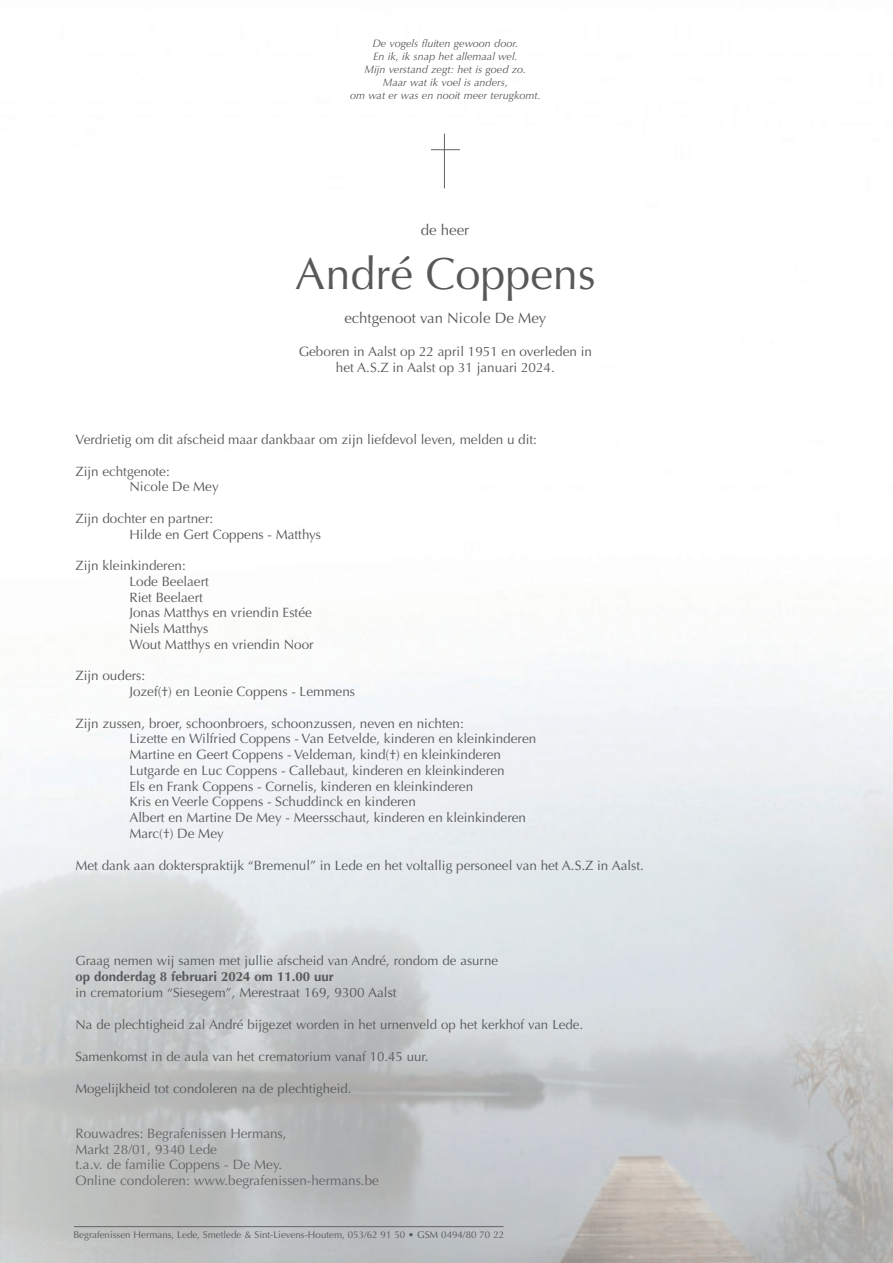
<style>
.page{position:relative;width:893px;height:1263px;background:#fff}
.page>*{position:absolute;margin:0;border:0;box-sizing:border-box;transform-origin:0 0}
.t1{font:45px "Optima";color:#57585a}
.t2{font:15px "Optima";color:#57585a}
.t3{font:13.5px/15.8px "Optima";color:#57585a}
.t4{font:13.5px/15.5px "Optima";color:#636366}
.t5{font:13.2px "Optima";color:#57585a}
.t6{font:700 13.2px/16.2px "Optima";color:#57585a}
.t7{font:italic 10.8px/12.9px "Optima";color:#57585a;text-align:center}
.t8{font:9.75px "Optima";color:#57585a}
.s1{font-weight:400}
.s2{font-weight:400;font-size:13.5px}
</style>
<div class="page">
<hr style="left:74px;top:1226px;width:429px;height:1px;background:#636366">
<hr style="left:444px;top:134px;width:1px;height:54px;background:#636366">
<svg style="left:431px;top:149px;width:29px;height:1px"></svg>
<p class="t7" style="left:350px;top:37px;width:192px">De vogels fluiten gewoon door.<br>En ik, ik snap het allemaal wel.<br>Mijn verstand zegt: het is goed zo.<br>Maar wat ik voel is anders,<br>om wat er was en nooit meer terugkomt.</p>
<p class="t2" style="left:421px;top:221px;width:50px">de heer</p>
<h1 class="t1" style="left:295px;top:247px;width:302px">André Coppens</h1>
<p class="t2" style="left:344px;top:310px;width:203px">echtgenoot van Nicole De Mey</p>
<p class="t3" style="left:299px;top:343px;width:295px;line-height:16.2px;text-align:center">Geboren in Aalst op 22 april 1951 en overleden in het A.S.Z in Aalst op 31 januari 2024.</p>
<p class="t3" style="left:75px;top:432px;width:463px">Verdrietig om dit afscheid maar dankbaar om zijn liefdevol leven, melden u dit:</p>
<p class="t3" style="left:129px;top:463px;width:91px;text-indent:-54px">Zijn echtgenote:<br>Nicole De Mey</p>
<p class="t3" style="left:129px;top:511px;width:193px;text-indent:-54px">Zijn dochter en partner:<br>Hilde en Gert Coppens - Matthys</p>
<p class="t3" style="left:129px;top:558px;width:186px;text-indent:-54px">Zijn kleinkinderen:<br>Lode Beelaert<br>Riet Beelaert<br>Jonas Matthys en vriendin Estée<br>Niels Matthys<br>Wout Matthys en vriendin Noor</p>
<p class="t3" style="left:129px;top:668px;width:227px;text-indent:-54px">Zijn ouders:<br>Jozef(†) en Leonie Coppens - Lemmens</p>
<p class="t3" style="left:129px;top:715px;width:408px;text-indent:-54px">Zijn zussen, broer, schoonbroers, schoonzussen, neven en nichten:<br>Lizette en Wilfried Coppens - Van Eetvelde, kinderen en kleinkinderen Martine en Geert Coppens - Veldeman, kind(†) en kleinkinderen Lutgarde en Luc Coppens - Callebaut, kinderen en kleinkinderen<br>Els en Frank Coppens - Cornelis, kinderen en kleinkinderen<br>Kris en Veerle Coppens - Schuddinck en kinderen<br>Albert en Martine De Mey - Meersschaut, kinderen en kleinkinderen Marc(†) De Mey</p>
<p class="t3" style="left:75px;top:858px;width:570px">Met dank aan dokterspraktijk “Bremenul” in Lede en het voltallig personeel van het A.S.Z in Aalst.</p>
<p class="t5" style="left:75px;top:953px;width:424px">Graag nemen wij samen met jullie afscheid van André, rondom de asurne</p>
<p class="t6" style="left:75px;top:969px;width:323px">op donderdag 8 februari 2024 om 11.00 uur<br><span class="s1">in crematorium “Siesegem”,</span> <span class="s2">Merestraat 169, 9300 Aalst</span></p>
<p class="t5" style="left:75px;top:1017px;width:509px">Na de plechtigheid zal André bijgezet worden in het urnenveld op het kerkhof van Lede.</p>
<p class="t5" style="left:75px;top:1049px;width:355px">Samenkomst in de aula van het crematorium vanaf 10.45 uur.</p>
<p class="t5" style="left:75px;top:1080px;width:278px">Mogelijkheid tot condoleren na de plechtigheid.</p>
<p class="t4" style="left:75px;top:1126px;width:305px">Rouwadres: Begrafenissen Hermans,<br>Markt 28/01, 9340 Lede<br>t.a.v. de familie Coppens - De Mey.<br>Online condoleren: www.begrafenissen-hermans.be</p>
<p class="t8" style="left:73px;top:1229px;width:432px">Begrafenissen Hermans, Lede, Smetlede &amp; Sint-Lievens-Houtem, 053/62 91 50 • GSM 0494/80 70 22</p>
</div>
